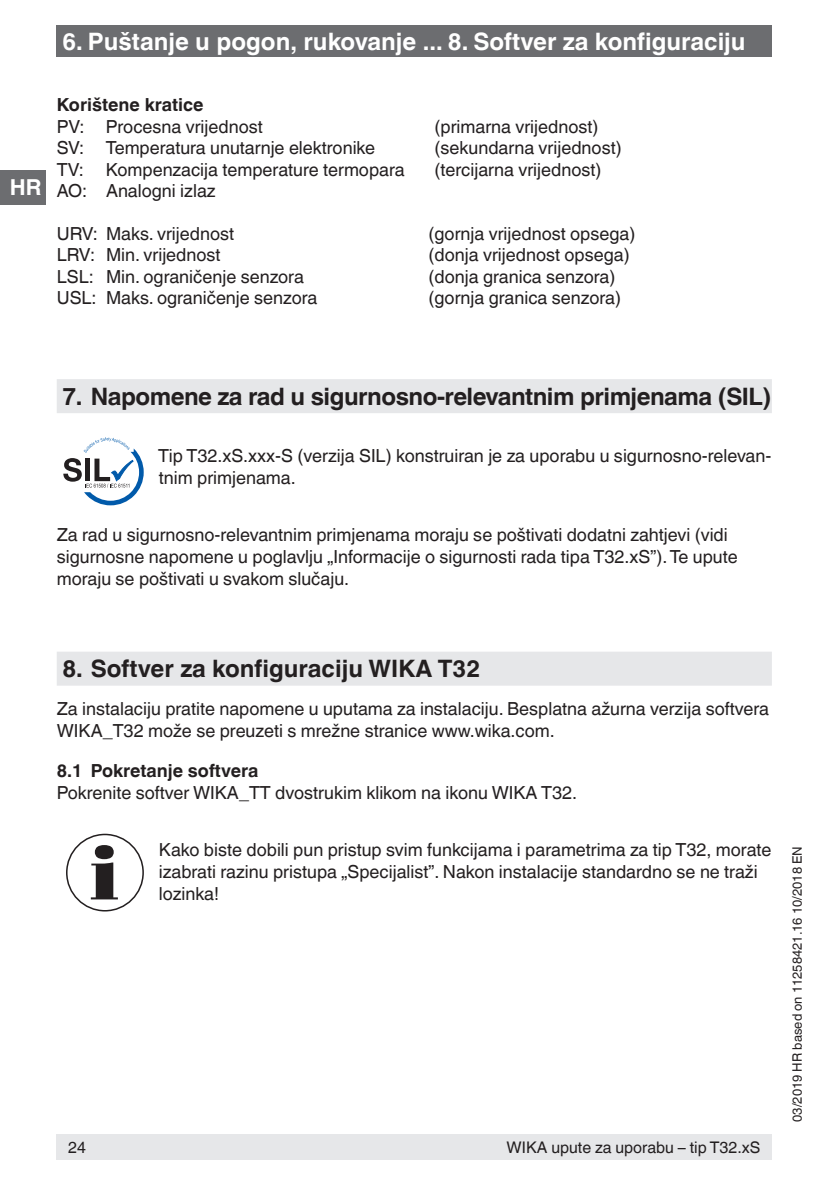
<style>
.page{position:relative;width:840px;height:1191px;background:#fff}
.page>*{position:absolute;margin:0;border:0;box-sizing:border-box;transform-origin:0 0}
.t1{font:700 24px "Helvetica World";letter-spacing:-.02em;color:#231f20}
.t2{font:700 24px "Helvetica World";color:#fff}
.t3{font:700 24px "Helvetica World";color:#231f20}
.t4{font:700 22px "Helvetica World";color:#fff}
.t5{font:18px/22px "Helvetica World";color:#231f20}
.t6{font:700 18px "Helvetica World";color:#231f20}
.t7{font:16px "Helvetica World";color:#231f20}
.t8{font:13px "Helvetica World";color:#231f20}
</style>
<div class="page">
<div style="left:57px;top:26px;width:714px;height:31px;background:#6c6d70"></div>
<div style="left:0;top:170px;width:45px;height:34px;background:#6c6d70"></div>
<div style="left:57px;top:1134px;width:714px;height:25px;background:#e6e7e9"></div>
<div style="left:57px;top:379px;width:714px;height:34px;background:#e6e7e9"></div>
<div style="left:57px;top:651px;width:714px;height:34px;background:#e6e7e9"></div>
<svg style="left:63px;top:437px;width:81px;height:68px"></svg>
<svg style="left:91px;top:845px;width:27px;height:54px"></svg>
<div style="left:66px;top:833px;width:78px;height:78px;border:2px solid #231f20;border-radius:50%"></div>
<h1 class="t2" style="left:62px;top:27px;width:684px">6. Puštanje u pogon, rukovanje ... 8. Softver za konfiguraciju</h1>
<p class="t4" style="left:10px;top:175px;width:33px">HR</p>
<p class="t6" style="left:57px;top:95px;width:148px">Korištene kratice</p>
<p class="t5" style="left:57px;top:116px;width:207px">PV: Procesna vrijednost</p>
<p class="t5" style="left:434px;top:116px;width:165px">(primarna vrijednost)</p>
<p class="t5" style="left:57px;top:137px;width:320px">SV: Temperatura unutarnje elektronike</p>
<p class="t5" style="left:434px;top:137px;width:188px">(sekundarna vrijednost)</p>
<p class="t5" style="left:57px;top:158px;width:349px">TV: Kompenzacija temperature termopara</p>
<p class="t5" style="left:434px;top:158px;width:168px">(tercijarna vrijednost)</p>
<p class="t5" style="left:57px;top:180px;width:160px">AO: Analogni izlaz</p>
<p class="t5" style="left:57px;top:223px;width:179px">URV: Maks. vrijednost</p>
<p class="t5" style="left:428px;top:223px;width:208px">(gornja vrijednost opsega)</p>
<p class="t5" style="left:57px;top:244px;width:165px">LRV: Min. vrijednost</p>
<p class="t5" style="left:428px;top:244px;width:202px">(donja vrijednost opsega)</p>
<p class="t5" style="left:57px;top:266px;width:248px">LSL: Min. ograničenje senzora</p>
<p class="t5" style="left:428px;top:266px;width:188px">(donja granica senzora)</p>
<p class="t5" style="left:57px;top:287px;width:262px">USL: Maks. ograničenje senzora</p>
<p class="t5" style="left:428px;top:287px;width:194px">(gornja granica senzora)</p>
<h1 class="t1" style="left:62px;top:382px;width:710px">7. Napomene za rad u sigurnosno-relevantnim primjenama (SIL)</h1>
<p class="t5" style="left:158px;top:444px;width:614px">Tip T32.xS.xxx-S (verzija SIL) konstruiran je za uporabu u sigurnosno-relevan&shy;tnim primjenama.</p>
<p class="t5" style="left:57px;top:524px;width:682px">Za rad u sigurnosno-relevantnim primjenama moraju se poštivati dodatni zahtjevi (vidi sigurnosne napomene u poglavlju „Informacije o sigurnosti rada tipa T32.xS”). Te upute moraju se poštivati u svakom slučaju.</p>
<h1 class="t3" style="left:62px;top:655px;width:419px">8. Softver za konfiguraciju WIKA T32</h1>
<p class="t5" style="left:57px;top:698px;width:713px">Za instalaciju pratite napomene u uputama za instalaciju. Besplatna ažurna verzija softvera<br>WIKA_T32 može se preuzeti s mrežne stranice www.wika.com.</p>
<p class="t6" style="left:57px;top:760px;width:203px">8.1 Pokretanje softvera</p>
<p class="t5" style="left:57px;top:781px;width:521px">Pokrenite softver WIKA_TT dvostrukim klikom na ikonu WIKA T32.</p>
<p class="t5" style="left:159px;top:838px;width:613px">Kako biste dobili pun pristup svim funkcijama i parametrima za tip T32, morate izabrati razinu pristupa „Specijalist”. Nakon instalacije standardno se ne traži lozinka!</p>
<p class="t7" style="left:68px;top:1137px;width:19px">24</p>
<p class="t7" style="left:506px;top:1137px;width:255px">WIKA upute za uporabu – tip T32.xS</p>
<p class="t8" style="left:789px;top:1121px;width:277px;rotate:-90deg">03/2019 HR based on 11258421.16 10/2018 EN</p>
</div>
